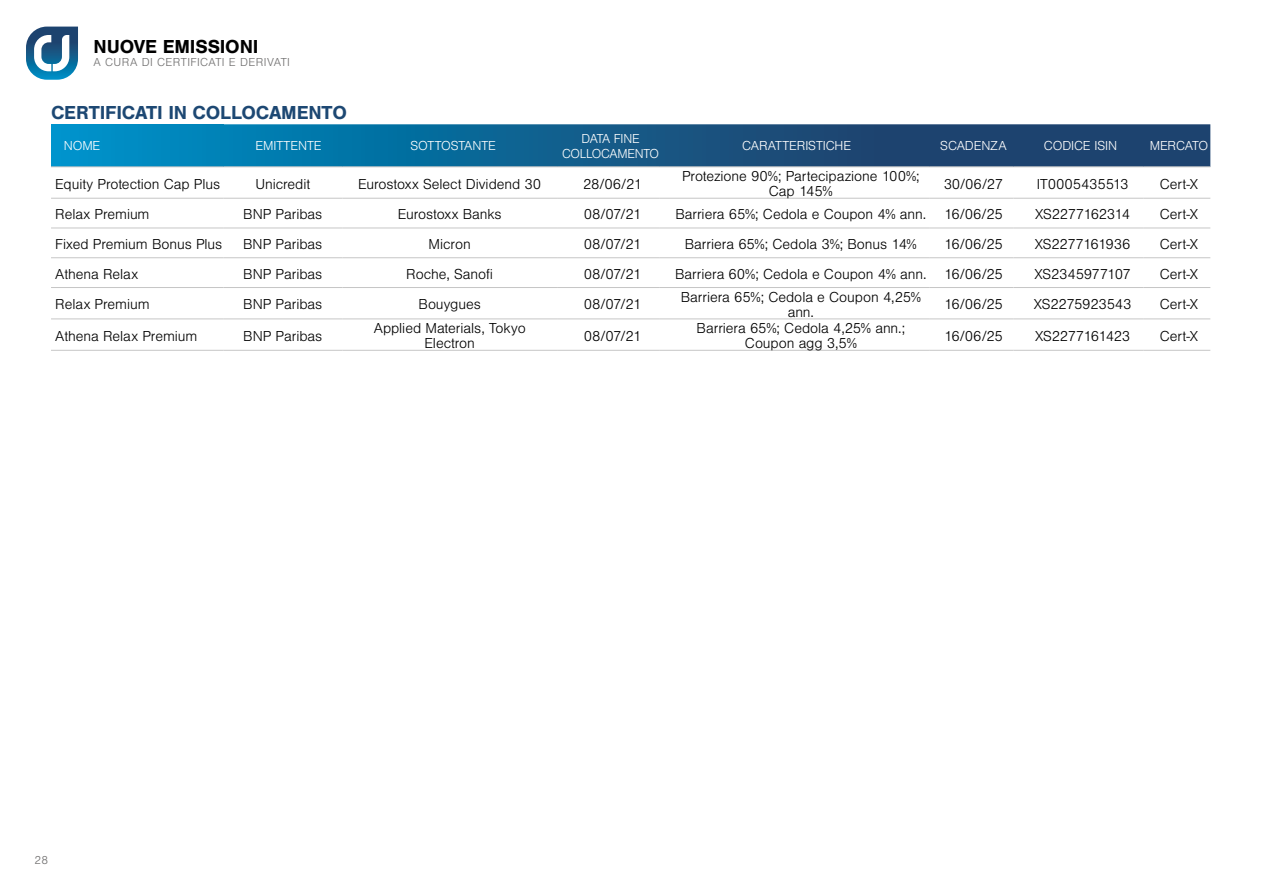
<style>
.page{position:relative;width:1263px;height:893px;background:#fff}
.page>*{position:absolute;margin:0;border:0;box-sizing:border-box;transform-origin:0 0}
.t1{font:700 19.5px "Nimbus San";letter-spacing:-.01em;color:#1d4873}
.t2{font:700 19.5px "Nimbus San";letter-spacing:-.01em;color:#000}
.t3{font:300 15px/15px "Nimbus San";letter-spacing:-.005em;color:#000;text-align:center}
.t4{font:300 15px "Nimbus San";letter-spacing:-.025em;color:#000}
.t5{font:300 13.5px/15px "Nimbus San";letter-spacing:-.01em;color:#fff;text-align:center}
.t6{font:300 12px "Nimbus San";letter-spacing:.03em;color:#706f6f}
</style>
<div class="page">
<svg style="left:26px;top:27px;width:52px;height:53px"></svg>
<div style="left:51px;top:124px;width:172px;height:43px;background:#008cc3"></div>
<svg style="left:223px;top:124px;width:987px;height:43px;background:#185a87"></svg>
<hr style="left:51px;top:198px;width:172px;height:1px;background:#c6c6c6">
<hr style="left:51px;top:228px;width:172px;height:1px;background:#c6c6c6">
<hr style="left:51px;top:257px;width:172px;height:1px;background:#c6c6c6">
<hr style="left:51px;top:287px;width:172px;height:1px;background:#c6c6c6">
<hr style="left:51px;top:319px;width:172px;height:1px;background:#c6c6c6">
<hr style="left:51px;top:350px;width:172px;height:1px;background:#c6c6c6">
<hr style="left:223px;top:198px;width:119px;height:1px;background:#c6c6c6">
<hr style="left:223px;top:228px;width:119px;height:1px;background:#c6c6c6">
<hr style="left:223px;top:257px;width:119px;height:1px;background:#c6c6c6">
<hr style="left:223px;top:287px;width:119px;height:1px;background:#c6c6c6">
<hr style="left:223px;top:319px;width:119px;height:1px;background:#c6c6c6">
<hr style="left:223px;top:350px;width:119px;height:1px;background:#c6c6c6">
<hr style="left:342px;top:198px;width:215px;height:1px;background:#c6c6c6">
<hr style="left:342px;top:228px;width:215px;height:1px;background:#c6c6c6">
<hr style="left:342px;top:257px;width:215px;height:1px;background:#c6c6c6">
<hr style="left:342px;top:287px;width:215px;height:1px;background:#c6c6c6">
<hr style="left:342px;top:319px;width:215px;height:1px;background:#c6c6c6">
<hr style="left:342px;top:350px;width:215px;height:1px;background:#c6c6c6">
<hr style="left:557px;top:198px;width:103px;height:1px;background:#c6c6c6">
<hr style="left:557px;top:228px;width:103px;height:1px;background:#c6c6c6">
<hr style="left:557px;top:257px;width:103px;height:1px;background:#c6c6c6">
<hr style="left:557px;top:287px;width:103px;height:1px;background:#c6c6c6">
<hr style="left:557px;top:319px;width:103px;height:1px;background:#c6c6c6">
<hr style="left:557px;top:350px;width:103px;height:1px;background:#c6c6c6">
<hr style="left:660px;top:198px;width:269px;height:1px;background:#c6c6c6">
<hr style="left:660px;top:228px;width:269px;height:1px;background:#c6c6c6">
<hr style="left:660px;top:257px;width:269px;height:1px;background:#c6c6c6">
<hr style="left:660px;top:287px;width:269px;height:1px;background:#c6c6c6">
<hr style="left:660px;top:319px;width:269px;height:1px;background:#c6c6c6">
<hr style="left:660px;top:350px;width:269px;height:1px;background:#c6c6c6">
<hr style="left:929px;top:198px;width:84px;height:1px;background:#c6c6c6">
<hr style="left:929px;top:228px;width:84px;height:1px;background:#c6c6c6">
<hr style="left:929px;top:257px;width:84px;height:1px;background:#c6c6c6">
<hr style="left:929px;top:287px;width:84px;height:1px;background:#c6c6c6">
<hr style="left:929px;top:319px;width:84px;height:1px;background:#c6c6c6">
<hr style="left:929px;top:350px;width:84px;height:1px;background:#c6c6c6">
<hr style="left:1013px;top:198px;width:130px;height:1px;background:#c6c6c6">
<hr style="left:1143px;top:198px;width:67px;height:1px;background:#c6c6c6">
<hr style="left:1013px;top:228px;width:130px;height:1px;background:#c6c6c6">
<hr style="left:1143px;top:228px;width:67px;height:1px;background:#c6c6c6">
<hr style="left:1013px;top:257px;width:130px;height:1px;background:#c6c6c6">
<hr style="left:1143px;top:257px;width:67px;height:1px;background:#c6c6c6">
<hr style="left:1013px;top:287px;width:130px;height:1px;background:#c6c6c6">
<hr style="left:1143px;top:287px;width:67px;height:1px;background:#c6c6c6">
<hr style="left:1013px;top:319px;width:130px;height:1px;background:#c6c6c6">
<hr style="left:1143px;top:319px;width:67px;height:1px;background:#c6c6c6">
<hr style="left:1013px;top:350px;width:130px;height:1px;background:#c6c6c6">
<hr style="left:1143px;top:350px;width:67px;height:1px;background:#c6c6c6">
<hr style="left:51px;top:167px;width:172px;height:1px;background:#c6c6c6">
<hr style="left:223px;top:167px;width:119px;height:1px;background:#c6c6c6">
<hr style="left:342px;top:167px;width:215px;height:1px;background:#c6c6c6">
<hr style="left:557px;top:167px;width:103px;height:1px;background:#c6c6c6">
<hr style="left:660px;top:167px;width:269px;height:1px;background:#c6c6c6">
<hr style="left:929px;top:167px;width:84px;height:1px;background:#c6c6c6">
<hr style="left:1013px;top:167px;width:130px;height:1px;background:#c6c6c6">
<hr style="left:1143px;top:167px;width:67px;height:1px;background:#c6c6c6">
<h1 class="t2" style="left:94px;top:35px;width:166px">NUOVE EMISSIONI</h1>
<p class="t6" style="left:94px;top:56px;width:198px">A CURA DI CERTIFICATI E DERIVATI</p>
<h1 class="t1" style="left:51px;top:102px;width:297px">CERTIFICATI IN COLLOCAMENTO</h1>
<p class="t5" style="left:64px;top:138px;width:38px">NOME</p>
<p class="t5" style="left:255px;top:138px;width:68px">EMITTENTE</p>
<p class="t5" style="left:411px;top:138px;width:87px">SOTTOSTANTE</p>
<p class="t5" style="left:562px;top:131px;width:98px">DATA FINE<br>COLLOCAMENTO</p>
<p class="t5" style="left:742px;top:138px;width:111px">CARATTERISTICHE</p>
<p class="t5" style="left:940px;top:138px;width:68px">SCADENZA</p>
<p class="t5" style="left:1044px;top:138px;width:75px">CODICE ISIN</p>
<p class="t5" style="left:1150px;top:138px;width:60px">MERCATO</p>
<p class="t3" style="left:55px;top:177px;width:166px">Equity Protection Cap Plus</p>
<p class="t3" style="left:255px;top:177px;width:56px">Unicredit</p>
<p class="t3" style="left:358px;top:177px;width:185px">Eurostoxx Select Dividend 30</p>
<p class="t3" style="left:583px;top:177px;width:61px">28/06/21</p>
<p class="t3" style="left:682px;top:169px;width:239px">Protezione 90%; Partecipazione 100%;<br>Cap 145%</p>
<p class="t3" style="left:944px;top:177px;width:61px">30/06/27</p>
<p class="t3" style="left:1037px;top:177px;width:93px">IT0005435513</p>
<p class="t3" style="left:1160px;top:177px;width:40px">Cert-X</p>
<p class="t3" style="left:55px;top:207px;width:96px">Relax Premium</p>
<p class="t3" style="left:243px;top:207px;width:81px">BNP Paribas</p>
<p class="t3" style="left:398px;top:207px;width:105px">Eurostoxx Banks</p>
<p class="t3" style="left:584px;top:207px;width:59px">08/07/21</p>
<p class="t3" style="left:675px;top:207px;width:329px">Barriera 65%; Cedola e Coupon 4% ann. 16/06/25</p>
<p class="t4" style="left:1035px;top:206px;width:96px">XS2277162314</p>
<p class="t3" style="left:1160px;top:207px;width:40px">Cert-X</p>
<p class="t3" style="left:55px;top:237px;width:169px">Fixed Premium Bonus Plus</p>
<p class="t3" style="left:243px;top:237px;width:81px">BNP Paribas</p>
<p class="t3" style="left:429px;top:237px;width:44px">Micron</p>
<p class="t3" style="left:584px;top:237px;width:59px">08/07/21</p>
<p class="t3" style="left:685px;top:237px;width:233px">Barriera 65%; Cedola 3%; Bonus 14%</p>
<p class="t3" style="left:944px;top:237px;width:60px">16/06/25</p>
<p class="t3" style="left:1035px;top:237px;width:97px">XS2277161936</p>
<p class="t3" style="left:1160px;top:237px;width:40px">Cert-X</p>
<p class="t3" style="left:55px;top:267px;width:84px">Athena Relax</p>
<p class="t3" style="left:243px;top:267px;width:81px">BNP Paribas</p>
<p class="t3" style="left:406px;top:267px;width:88px">Roche, Sanofi</p>
<p class="t3" style="left:584px;top:267px;width:59px">08/07/21</p>
<p class="t3" style="left:675px;top:267px;width:329px">Barriera 60%; Cedola e Coupon 4% ann. 16/06/25</p>
<p class="t3" style="left:1034px;top:267px;width:98px">XS2345977107</p>
<p class="t3" style="left:1160px;top:267px;width:40px">Cert-X</p>
<p class="t3" style="left:55px;top:297px;width:96px">Relax Premium</p>
<p class="t3" style="left:243px;top:297px;width:81px">BNP Paribas</p>
<p class="t3" style="left:419px;top:297px;width:64px">Bouygues</p>
<p class="t3" style="left:584px;top:297px;width:59px">08/07/21</p>
<p class="t3" style="left:681px;top:290px;width:242px">Barriera 65%; Cedola e Coupon 4,25% ann.</p>
<p class="t3" style="left:944px;top:297px;width:60px">16/06/25</p>
<p class="t3" style="left:1034px;top:297px;width:99px">XS2275923543</p>
<p class="t3" style="left:1160px;top:297px;width:40px">Cert-X</p>
<p class="t3" style="left:55px;top:329px;width:144px">Athena Relax Premium</p>
<p class="t3" style="left:243px;top:329px;width:81px">BNP Paribas</p>
<p class="t3" style="left:374px;top:321px;width:154px">Applied Materials, Tokyo<br>Electron</p>
<p class="t3" style="left:584px;top:329px;width:59px">08/07/21</p>
<p class="t3" style="left:697px;top:321px;width:210px">Barriera 65%; Cedola 4,25% ann.;<br>Coupon agg 3,5%</p>
<p class="t3" style="left:944px;top:329px;width:60px">16/06/25</p>
<p class="t4" style="left:1035px;top:328px;width:96px">XS2277161423</p>
<p class="t3" style="left:1160px;top:329px;width:40px">Cert-X</p>
<p class="t6" style="left:34px;top:854px;width:15px">28</p>
</div>
